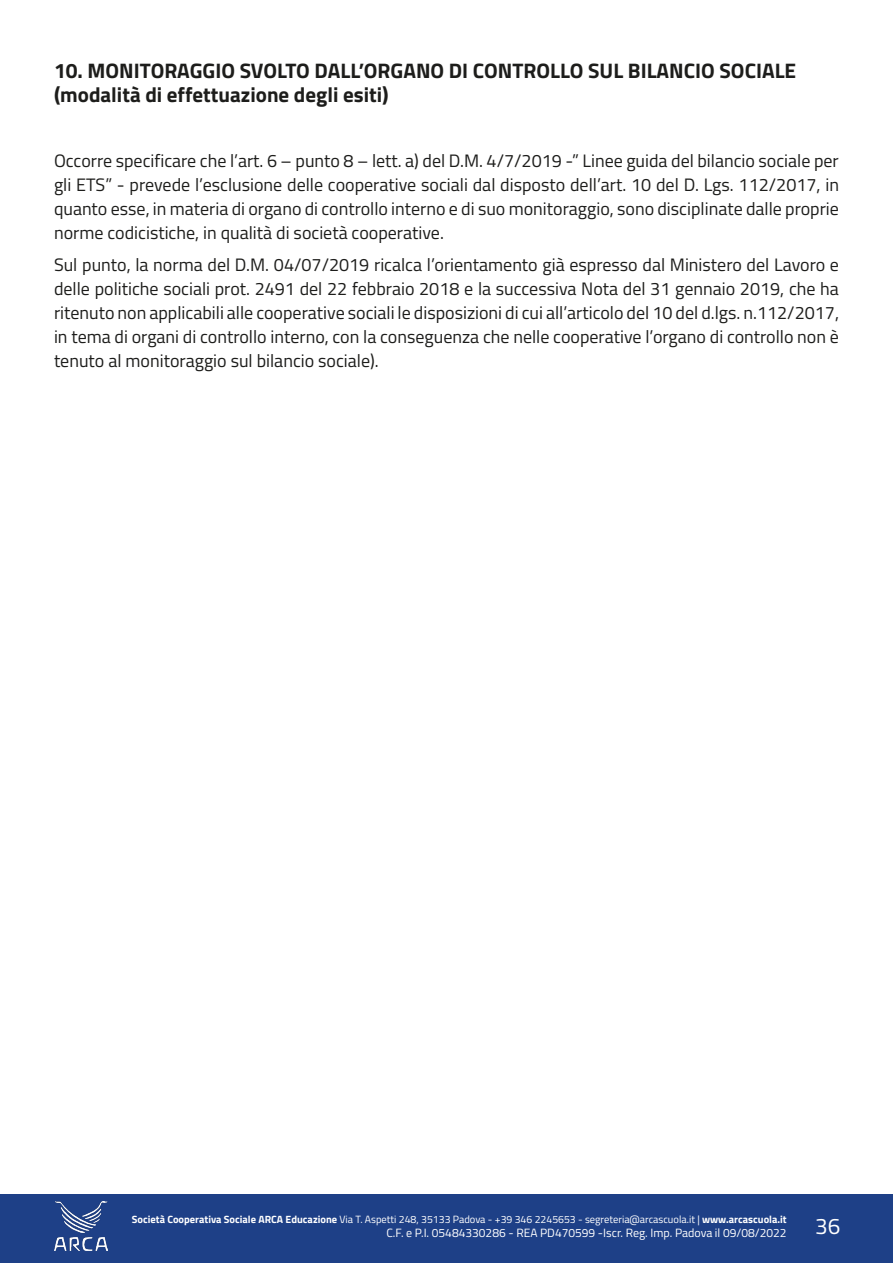
<style>
.page{position:relative;width:893px;height:1263px;background:#fff}
.page>*{position:absolute;margin:0;border:0;box-sizing:border-box;transform-origin:0 0}
.t1{font:22.5px "Titillium Web";color:#fff}
.t2{font:700 21px/24px "Titillium Web";color:#1d1d1b}
.t3{font:18px/24px "Titillium Web";color:#1d1d1b;text-align:justify}
.t4{font:12px "Titillium Web";color:#fff}
.t5{font:10.5px "Titillium Web";color:#fff}
.s1{font-weight:700}
</style>
<div class="page">
<div style="left:0;top:1195px;width:893px;height:68px;background:#1e4087"></div>
<img style="left:54px;top:1201px;width:53px;height:49px">
<p class="t2" style="left:54px;top:57px;width:744px">10. MONITORAGGIO SVOLTO DALL’ORGANO DI CONTROLLO SUL BILANCIO SOCIALE (modalità di effettuazione degli esiti)</p>
<p class="t3" style="left:54px;top:148px;width:786px">Occorre specificare che l’art. 6 – punto 8 – lett. a) del D.M. 4/7/2019 -” Linee guida del bilancio sociale per gli ETS” - prevede l’esclusione delle cooperative sociali dal disposto dell’art. 10 del D. Lgs. 112/2017, in quanto esse, in materia di organo di controllo interno e di suo monitoraggio, sono disciplinate dalle proprie norme codicistiche, in qualità di società cooperative.</p>
<p class="t3" style="left:54px;top:252px;width:786px">Sul punto, la norma del D.M. 04/07/2019 ricalca l’orientamento già espresso dal Ministero del Lavoro e delle politiche sociali prot. 2491 del 22 febbraio 2018 e la successiva Nota del 31 gennaio 2019, che ha ritenuto non applicabili alle cooperative sociali le disposizioni di cui all’articolo del 10 del d.lgs. n.112/2017, in tema di organi di controllo interno, con la conseguenza che nelle cooperative l’organo di controllo non è tenuto al monitoraggio sul bilancio sociale).</p>
<p class="t5" style="left:132px;top:1211px;width:656px"><span class="s1">Società Cooperativa Sociale ARCA Educazione</span> Via T. Aspetti 248, 35133 Padova - +39 346 2245653 - segreteria@arcascuola.it | <span class="s1">www.arcascuola.it</span></p>
<p class="t4" style="left:386px;top:1224px;width:402px">C.F. e P.I. 05484330286 - REA PD470599 -Iscr. Reg. Imp. Padova il 09/08/2022</p>
<p class="t1" style="left:815px;top:1210px;width:27px">36</p>
</div>
